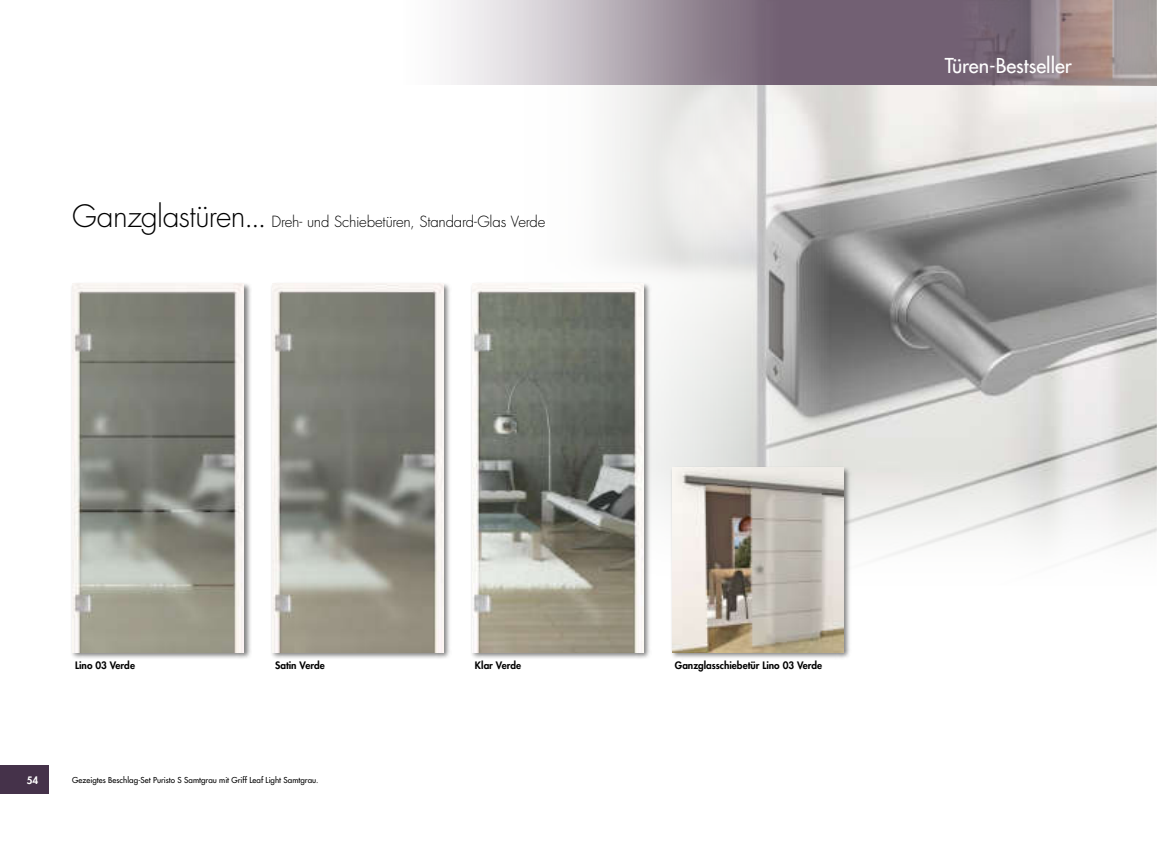
<style>
.page{position:relative;width:1157px;height:842px;background:#fff}
.page>*{position:absolute;margin:0;border:0;box-sizing:border-box;transform-origin:0 0}
.t1{font:500 20px "Futura LT Pro";color:#fff}
.t2{font:300 15px "Futura LT Pro";letter-spacing:-.015em;color:#000}
.t3{font:800 10px "Futura LT Pro";color:#000}
.t4{font:800 10px "Futura LT Pro";color:#fff}
.t5{font:500 8px "Futura LT Pro";letter-spacing:.005em;color:#000}
.s1{font-size:30px}
</style>
<div class="page">
<img style="left:607px;top:85px;width:549px;height:473px">
<div style="left:270px;top:282px;width:181px;height:378px;background:#000;opacity:.5"></div>
<img style="left:272px;top:283px;width:172px;height:369px">
<div style="left:70px;top:282px;width:181px;height:378px;background:#000;opacity:.5"></div>
<img style="left:72px;top:283px;width:172px;height:369px">
<div style="left:470px;top:282px;width:181px;height:378px;background:#000;opacity:.5"></div>
<img style="left:472px;top:283px;width:171px;height:369px">
<div style="left:670px;top:466px;width:181px;height:194px;background:#000;opacity:.5"></div>
<img style="left:672px;top:468px;width:171px;height:184px">
<svg style="left:451px;top:0;width:507px;height:85px;background:#9e929e"></svg>
<img style="left:958px;top:0;width:198px;height:86px">
<div style="left:0;top:765px;width:48px;height:29px;background:#45324a"></div>
<h2 class="t2" style="left:72px;top:214px;width:475px"><span class="s1">Ganzglastüren...</span> Dreh- und Schiebetüren, Standard-Glas Verde</h2>
<h1 class="t1" style="left:945px;top:54px;width:128px">Türen-Bestseller</h1>
<p class="t3" style="left:75px;top:659px;width:61px">Lino 03 Verde</p>
<p class="t3" style="left:275px;top:659px;width:51px">Satin Verde</p>
<p class="t3" style="left:475px;top:659px;width:48px">Klar Verde</p>
<p class="t3" style="left:675px;top:659px;width:149px">Ganzglasschiebetür Lino 03 Verde</p>
<p class="t4" style="left:27px;top:774px;width:13px">54</p>
<p class="t5" style="left:72px;top:775px;width:247px">Gezeigtes Beschlag-Set Puristo S Samtgrau mit Griff Leaf Light Samtgrau.</p>
</div>
